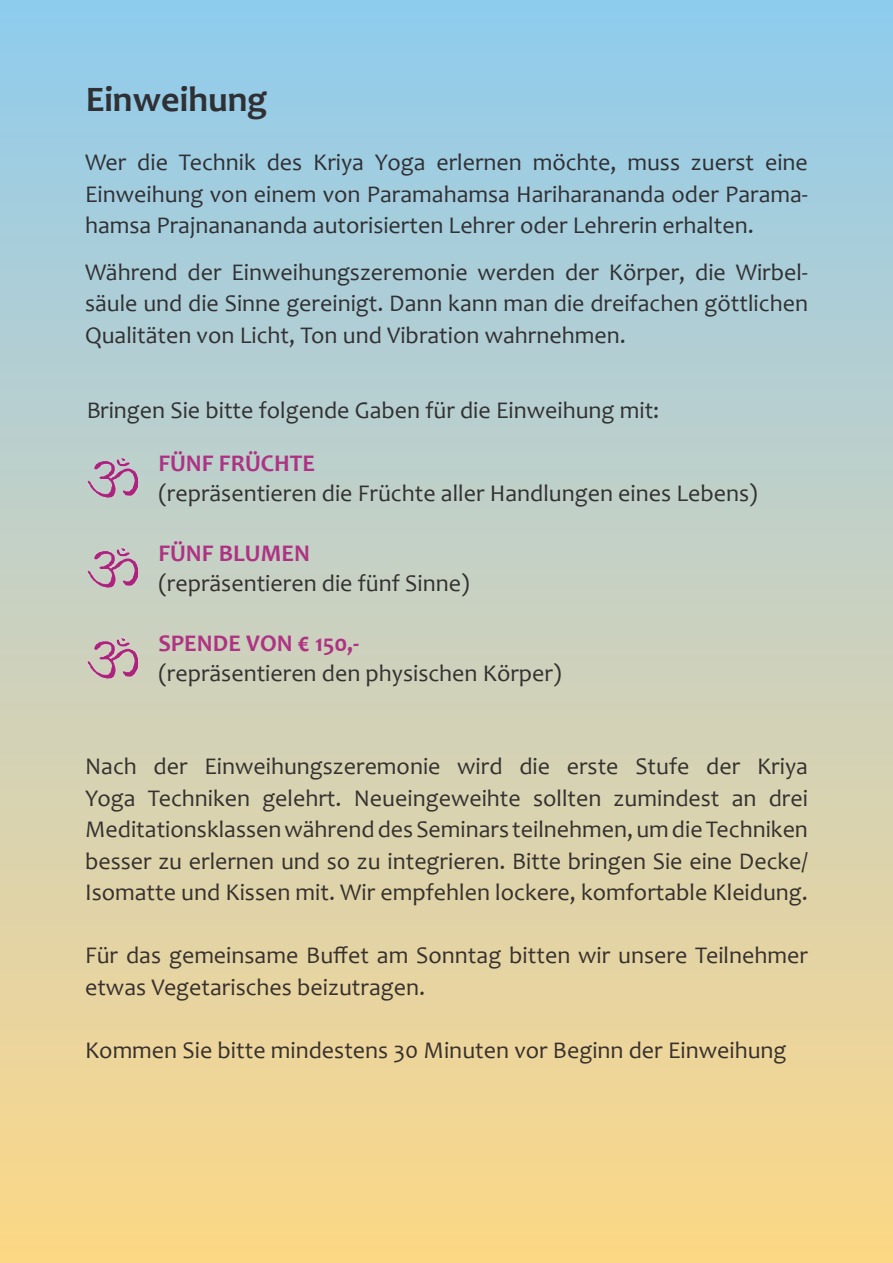
<style>
.page{position:relative;width:893px;height:1263px;background:#fff}
.page>*{position:absolute;margin:0;border:0;box-sizing:border-box;transform-origin:0 0}
.t1{font:700 36px "Candara";color:#231f20}
.t2{font:24px/31.5px "Candara";color:#231f20;text-align:justify}
.t3{font:700 24px "Candara";color:#ab217c}
.s1{font-weight:700;color:#ab217c}
.s2{font-weight:700;font-size:27px;color:#ab217c}
</style>
<div class="page">
<div style="left:0;top:0;width:893px;height:1263px;background:linear-gradient(to bottom,#92cbf0,#ffd78a)"></div>
<img style="left:85px;top:456px;width:55px;height:43px">
<img style="left:85px;top:546px;width:55px;height:44px">
<img style="left:85px;top:637px;width:55px;height:43px">
<h1 class="t1" style="left:85px;top:78px;width:184px">Einweihung</h1>
<p class="t2" style="left:85px;top:147px;width:724px">Wer die Technik des Kriya Yoga erlernen möchte, muss zuerst eine Einweihung von einem von Paramahamsa Hariharananda oder Parama&shy;hamsa Prajnanananda autorisierten Lehrer oder Lehrerin erhalten.</p>
<p class="t2" style="left:85px;top:256px;width:724px">Während der Einweihungszeremonie werden der Körper, die Wirbel&shy;säule und die Sinne gereinigt. Dann kann man die dreifachen göttlichen Qualitäten von Licht, Ton und Vibration wahrnehmen.</p>
<p class="t2" style="left:86px;top:395px;width:575px">Bringen Sie bitte folgende Gaben für die Einweihung mit:</p>
<p class="t3" style="left:158px;top:448px;width:158px">FÜNF FRÜCHTE</p>
<p class="t2" style="left:158px;top:477px;width:601px">(repräsentieren die Früchte aller Handlungen eines Lebens)</p>
<p class="t3" style="left:158px;top:538px;width:153px">FÜNF BLUMEN</p>
<p class="t2" style="left:158px;top:567px;width:313px">(repräsentieren die fünf Sinne)</p>
<p class="t2" style="left:158px;top:628px;width:405px;line-height:30px"><span class="s1">SPENDE VON</span> <span class="s2">€</span> <span class="s1">150,-<br></span>(repräsentieren den physischen Körper)</p>
<p class="t2" style="left:85px;top:751px;width:724px">Nach der Einweihungszeremonie wird die erste Stufe der Kriya Yoga Techniken gelehrt. Neueingeweihte sollten zumindest an drei Meditationsklassen während des Seminars teilnehmen, um die Techniken besser zu erlernen und so zu integrieren. Bitte bringen Sie eine Decke/ Isomatte und Kissen mit. Wir empfehlen lockere, komfortable Kleidung.</p>
<p class="t2" style="left:85px;top:940px;width:724px">Für das gemeinsame Buffet am Sonntag bitten wir unsere Teilnehmer etwas Vegetarisches beizutragen.</p>
<p class="t2" style="left:85px;top:1034px;width:703px">Kommen Sie bitte mindestens 30 Minuten vor Beginn der Einweihung</p>
</div>
